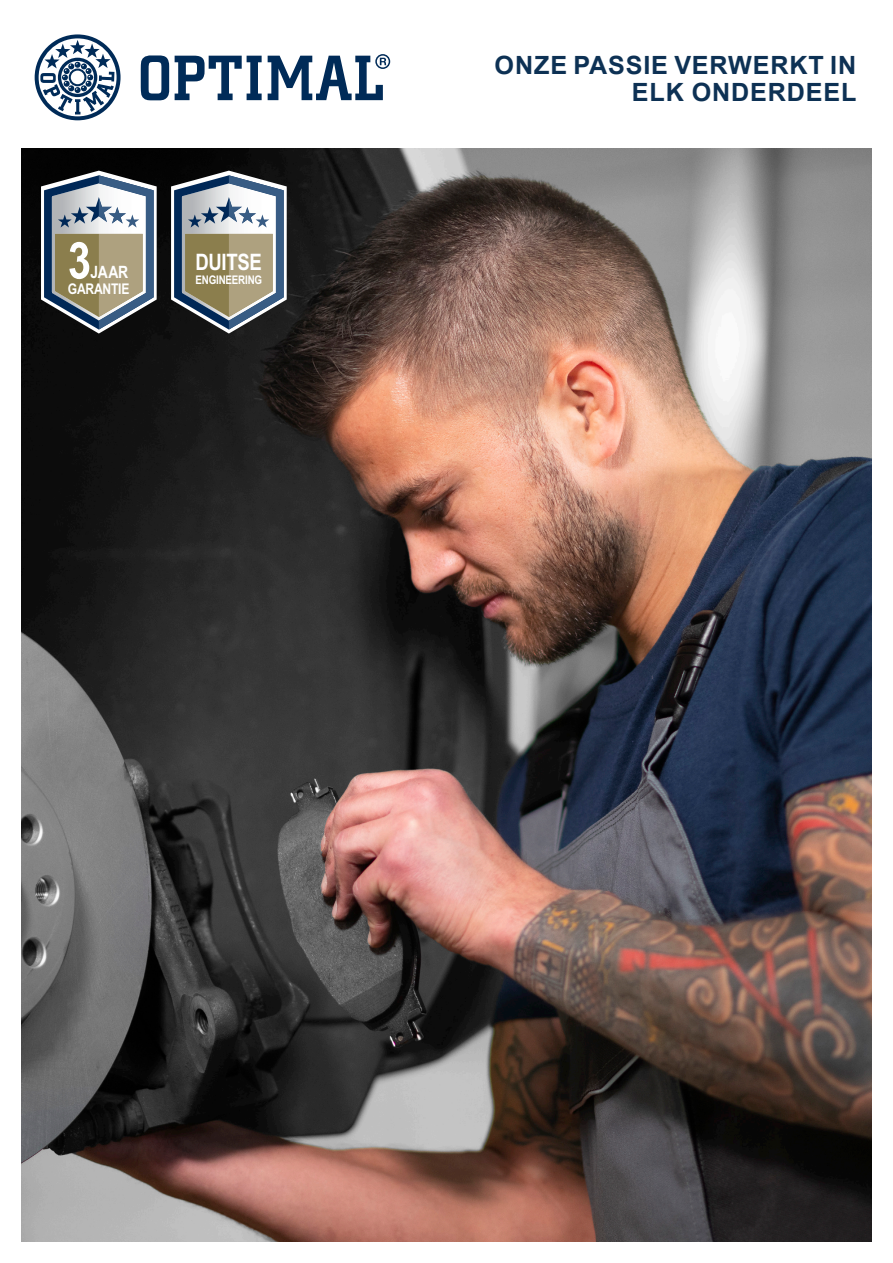
<style>
.page{position:relative;width:893px;height:1263px;background:#fff}
.page>*{position:absolute;margin:0;border:0;box-sizing:border-box;transform-origin:0 0}
.t1{font:700 51px "Arial Narrow";color:#fff}
.t2{font:700 25.2px/26.1px "Arial";letter-spacing:.035em;color:#0d3154;text-align:right}
.t3{font:700 22.65px "Arial Narrow";letter-spacing:-.015em;color:#fff}
.t4{font:700 16.95px "Arial Narrow";color:#fff}
.t5{font:700 14.7px "Arial Narrow";letter-spacing:-.015em;color:#fff}
.t6{font:700 11.85px "Arial Narrow";letter-spacing:-.015em;color:#fff}
</style>
<div class="page">
<img style="left:21px;top:149px;width:851px;height:1093px">
<svg style="left:41px;top:171px;width:116px;height:163px"></svg>
<svg style="left:171px;top:171px;width:116px;height:163px"></svg>
<svg style="left:141px;top:55px;width:28px;height:45px"></svg>
<svg style="left:175px;top:56px;width:87px;height:44px"></svg>
<svg style="left:268px;top:54px;width:122px;height:46px"></svg>
<svg style="left:35px;top:34px;width:86px;height:86px"></svg>
<h1 class="t1" style="left:68px;top:222px;width:25px">3</h1>
<p class="t4" style="left:90px;top:259px;width:39px">JAAR</p>
<p class="t5" style="left:68px;top:277px;width:63px">GARANTIE</p>
<p class="t3" style="left:195px;top:245px;width:68px">DUITSE</p>
<p class="t6" style="left:196px;top:270px;width:68px">ENGINEERING</p>
<p class="t2" style="left:495px;top:53px;width:363px">ONZE PASSIE VERWERKT IN<br>ELK ONDERDEEL</p>
</div>
